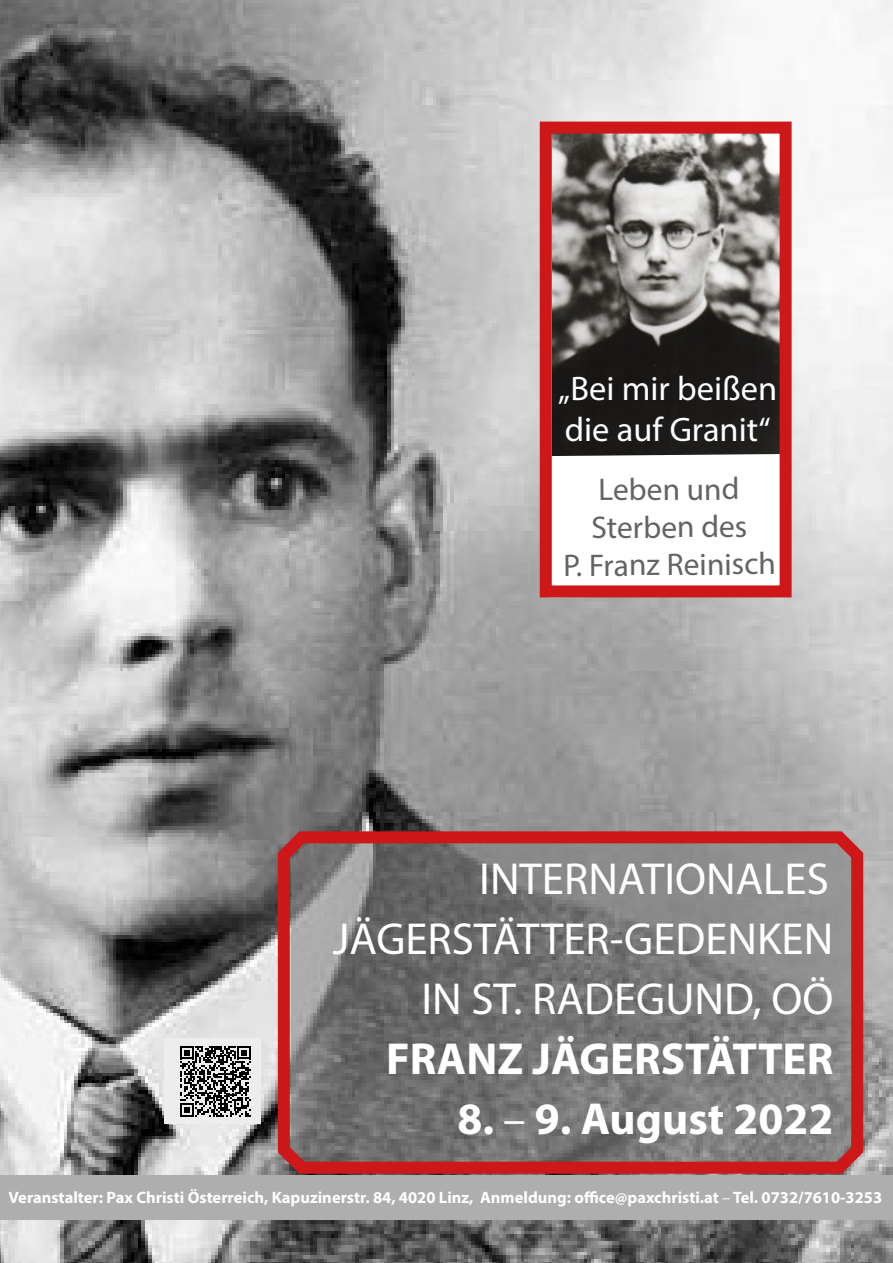
<style>
.page{position:relative;width:893px;height:1263px;background:#fff}
.page>*{position:absolute;margin:0;border:0;box-sizing:border-box;transform-origin:0 0}
.t1{font:45px/60px "Myriad Pro";color:#fff;text-align:right}
.t2{font:700 45px "Myriad Pro";color:#fff}
.t3{font:34.2px/41px "Myriad Pro";color:#fff}
.t4{font:31.35px/37.5px "Myriad Pro";letter-spacing:-.01em;color:#646363;text-align:center}
.t5{font:700 16.5px "Myriad Pro";color:#fff}
.s1{font-weight:400}
</style>
<div class="page">
<img style="left:0;top:0;width:893px;height:1263px">
<svg style="left:272px;top:820px;width:597px;height:355px;background:#847171"></svg>
<img style="left:553px;top:135px;width:226px;height:319px">
<svg style="left:553px;top:454px;width:226px;height:130px"></svg>
<div style="left:540px;top:122px;width:252px;height:475px;border:12px solid #cd1719"></div>
<div style="left:0;top:1175px;width:893px;height:44px;background:#aeaeae"></div>
<div style="left:164px;top:1038px;width:97px;height:86px;background:#ededed"></div>
<svg style="left:180px;top:1046px;width:71px;height:70px"></svg>
<h2 class="t3" style="left:558px;top:367px;width:221px">„Bei mir beißen die auf Granit“</h2>
<h3 class="t4" style="left:563px;top:470px;width:214px">Leben und<br>Sterben des<br>P. Franz Reinisch</h3>
<h1 class="t1" style="left:333px;top:848px;width:502px">INTERNATIONALES<br>JÄGERSTÄTTER-GEDENKEN<br>IN ST. RADEGUND, OÖ</h1>
<h1 class="t2" style="left:386px;top:1029px;width:449px">FRANZ JÄGERSTÄTTER</h1>
<h1 class="t2" style="left:458px;top:1089px;width:377px">8. <span class="s1">–</span> 9. August 2022</h1>
<p class="t5" style="left:9px;top:1187px;width:875px">Veranstalter: Pax Christi Österreich, Kapuzinerstr. 84, 4020 Linz, Anmeldung: office@paxchristi.at <span class="s1">–</span> Tel. 0732/7610-3253</p>
</div>
